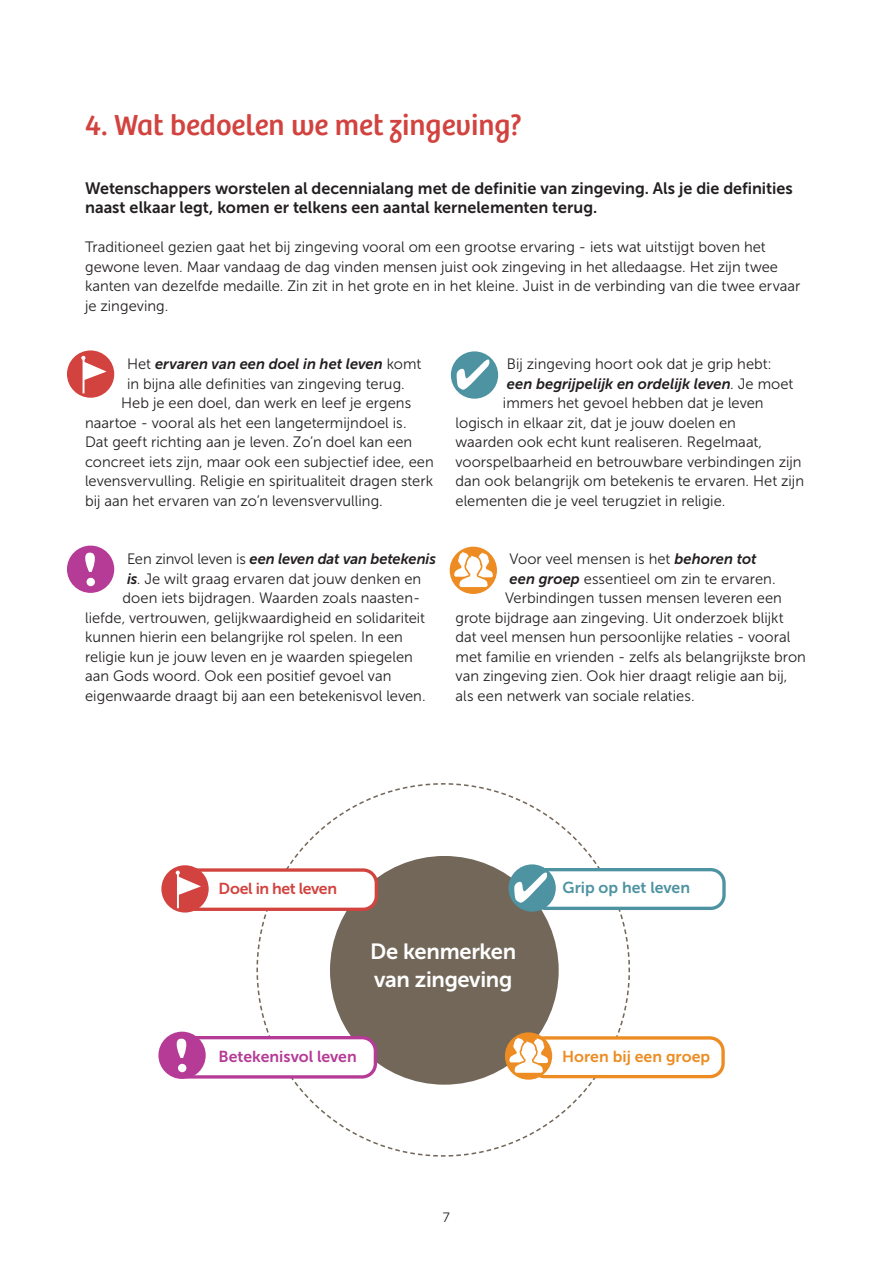
<style>
.page{position:relative;width:893px;height:1263px;background:#fff}
.page>*{position:absolute;margin:0;border:0;box-sizing:border-box;transform-origin:0 0}
.t1{font:30px "Bree";color:#d2433f}
.t2{font:21.9px/27.9px "Museo Sans 700";letter-spacing:-.015em;color:#fff}
.t3{font:16.5px/19.5px "Museo Sans 700";color:#231f20}
.t4{font:15.9px "Museo Sans 700";color:#b53b96}
.t5{font:15.9px "Museo Sans 700";letter-spacing:.005em;color:#ec8c22}
.t6{font:15.9px "Museo Sans 700";letter-spacing:-.025em;color:#d2433f}
.t7{font:15.9px "Museo Sans 700";letter-spacing:-.005em;color:#4e93a2}
.t8{font:15px/19.5px "Museo Sans 300";letter-spacing:.005em;color:#231f20}
.t9{font:italic 15px "Museo Sans 700";color:#231f20}
.t10{font:13.5px "Museo Sans 300";color:#231f20}
.s1{font-family:"Museo Sans 300";font-style:normal}
.s2{font-family:"Museo Sans 700";font-style:italic}
</style>
<div class="page">
<div style="left:67px;top:350px;width:47px;height:48px;background:#d2433f;border-radius:50%"></div>
<hr style="left:83px;top:359px;width:1px;height:34px;background:#fff">
<svg style="left:81px;top:356px;width:26px;height:24px"></svg>
<div style="left:67px;top:546px;width:47px;height:47px;background:#b53b96;border-radius:50%"></div>
<svg style="left:85px;top:553px;width:10px;height:33px"></svg>
<div style="left:450px;top:547px;width:47px;height:47px;background:#ec8c22;border-radius:50%"></div>
<svg style="left:454px;top:552px;width:39px;height:35px"></svg>
<div style="left:451px;top:351px;width:47px;height:48px;background:#4e93a2;border-radius:50%"></div>
<svg style="left:457px;top:359px;width:32px;height:31px"></svg>
<svg style="left:256px;top:783px;width:374px;height:374px"></svg>
<div style="left:332px;top:858px;width:224px;height:224px;background:#726759;border-radius:50%"></div>
<div style="left:531px;top:868px;width:195px;height:42px;border:3px solid #4e93a2;border-radius:13px"></div>
<div style="left:176px;top:870px;width:200px;height:39px;background:#fff;border-radius:13px"></div>
<div style="left:175px;top:868px;width:203px;height:43px;border:3px solid #d2433f;border-radius:13px"></div>
<div style="left:530px;top:1036px;width:195px;height:42px;border:3px solid #ec8c22;border-radius:13px"></div>
<div style="left:175px;top:1038px;width:200px;height:39px;background:#fff;border-radius:13px"></div>
<div style="left:174px;top:1036px;width:203px;height:42px;border:3px solid #b53b96;border-radius:13px"></div>
<svg style="left:447px;top:972px;width:184px;height:185px"></svg>
<div style="left:158px;top:1032px;width:48px;height:47px;background:#b53b96;border-radius:50%"></div>
<svg style="left:176px;top:1039px;width:11px;height:33px"></svg>
<div style="left:161px;top:865px;width:48px;height:47px;background:#d2433f;border-radius:50%"></div>
<hr style="left:177px;top:873px;width:2px;height:35px;background:#fff">
<svg style="left:176px;top:870px;width:25px;height:25px"></svg>
<svg style="left:445px;top:783px;width:186px;height:183px"></svg>
<h1 class="t1" style="left:85px;top:108px;width:439px">4. Wat bedoelen we met zingeving?</h1>
<p class="t3" style="left:85px;top:178px;width:709px">Wetenschappers worstelen al decennialang met de definitie van zingeving. Als je die definities naast elkaar legt, komen er telkens een aantal kernelementen terug.</p>
<p class="t8" style="left:85px;top:237px;width:717px">Traditioneel gezien gaat het bij zingeving vooral om een grootse ervaring - iets wat uitstijgt boven het gewone leven. Maar vandaag de dag vinden mensen juist ook zingeving in het alledaagse. Het zijn twee kanten van dezelfde medaille. Zin zit in het grote en in het kleine. Juist in de verbinding van die twee ervaar je zingeving.</p>
<p class="t9" style="left:127px;top:356px;width:296px"><span class="s1">Het</span> ervaren van een doel in het leven <span class="s1">komt</span></p>
<p class="t8" style="left:127px;top:374px;width:279px">in bijna alle definities van zingeving terug.</p>
<p class="t8" style="left:121px;top:393px;width:292px">Heb je een doel, dan werk en leef je ergens</p>
<p class="t8" style="left:85px;top:413px;width:323px">naartoe - vooral als het een langetermijndoel is.</p>
<p class="t8" style="left:85px;top:432px;width:329px">Dat geeft richting aan je leven. Zo’n doel kan een</p>
<p class="t8" style="left:85px;top:452px;width:350px">concreet iets zijn, maar ook een subjectief idee, een</p>
<p class="t8" style="left:85px;top:471px;width:350px">levensvervulling. Religie en spiritualiteit dragen sterk</p>
<p class="t8" style="left:85px;top:491px;width:299px">bij aan het ervaren van zo’n levensvervulling.</p>
<p class="t9" style="left:127px;top:551px;width:310px"><span class="s1">Een zinvol leven is</span> een leven dat van betekenis</p>
<p class="t8" style="left:127px;top:569px;width:296px"><span class="s2">is</span>. Je wilt graag ervaren dat jouw denken en</p>
<p class="t8" style="left:123px;top:588px;width:299px">doen iets bijdragen. Waarden zoals naasten-</p>
<p class="t8" style="left:85px;top:608px;width:342px">liefde, vertrouwen, gelijkwaardigheid en solidariteit</p>
<p class="t8" style="left:85px;top:627px;width:319px">kunnen hierin een belangrijke rol spelen. In een</p>
<p class="t8" style="left:85px;top:647px;width:329px">religie kun je jouw leven en je waarden spiegelen</p>
<p class="t8" style="left:85px;top:666px;width:308px">aan Gods woord. Ook een positief gevoel van</p>
<p class="t8" style="left:85px;top:686px;width:342px">eigenwaarde draagt bij aan een betekenisvol leven.</p>
<p class="t8" style="left:507px;top:354px;width:266px">Bij zingeving hoort ook dat je grip hebt:</p>
<p class="t9" style="left:507px;top:375px;width:288px">een begrijpelijk en ordelijk leven<span class="s1">. Je moet</span></p>
<p class="t8" style="left:455px;top:393px;width:350px;text-indent:47px">immers het gevoel hebben dat je leven logisch in elkaar zit, dat je jouw doelen en<br>waarden ook echt kunt realiseren. Regelmaat, voorspelbaarheid en betrouwbare verbindingen zijn dan ook belangrijk om betekenis te ervaren. Het zijn elementen die je veel terugziet in religie.</p>
<p class="t8" style="left:510px;top:549px;width:249px">Voor veel mensen is het <span class="s2">behoren tot</span></p>
<p class="t8" style="left:510px;top:569px;width:268px"><span class="s2">een groep</span> essentieel om zin te ervaren.</p>
<p class="t8" style="left:505px;top:588px;width:278px">Verbindingen tussen mensen leveren een</p>
<p class="t8" style="left:455px;top:608px;width:330px">grote bijdrage aan zingeving. Uit onderzoek blijkt</p>
<p class="t8" style="left:455px;top:627px;width:336px">dat veel mensen hun persoonlijke relaties - vooral</p>
<p class="t8" style="left:455px;top:647px;width:352px">met familie en vrienden - zelfs als belangrijkste bron</p>
<p class="t8" style="left:455px;top:666px;width:334px">van zingeving zien. Ook hier draagt religie aan bij,</p>
<p class="t8" style="left:455px;top:686px;width:241px">als een netwerk van sociale relaties.</p>
<p class="t6" style="left:219px;top:880px;width:120px">Doel in het leven</p>
<p class="t7" style="left:562px;top:879px;width:129px">Grip op het leven</p>
<h2 class="t2" style="left:370px;top:938px;width:148px">De kenmerken van zingeving</h2>
<p class="t4" style="left:219px;top:1048px;width:140px">Betekenisvol leven</p>
<p class="t5" style="left:562px;top:1048px;width:150px">Horen bij een groep</p>
<p class="t10" style="left:443px;top:1210px;width:9px">7</p>
</div>
